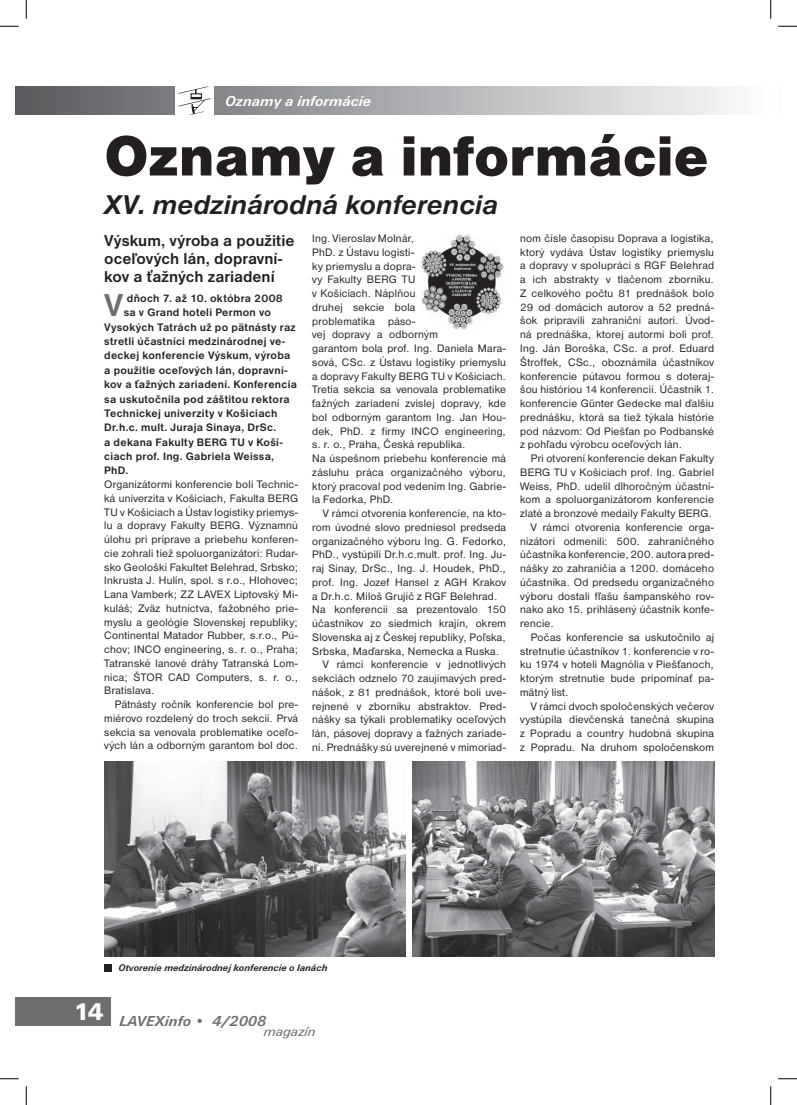
<style>
.page{position:relative;width:797px;height:1105px;background:#fff}
.page>*{position:absolute;margin:0;border:0;box-sizing:border-box;transform-origin:0 0}
.t1{font:900 58.75px "Nimbus Sans DCE";color:#231f20}
.t2{font:700 32.75px "Nimbus Sans DCE";color:#6d6e70}
.t3{font:italic 700 28.12px "Nimbus Sans DCE";color:#231f20}
.t4{font:900 25px "Unitus TCE";color:#fff}
.t5{font:700 16.25px/18.1px "Nimbus Sans DCE";color:#231f20}
.t6{font:italic 700 15px "Unitus TCE";color:#fff}
.t7{font:italic 700 15px "Unitus TCE";color:#6d6e70}
.t8{font:italic 13.75px "Unitus TCE";color:#6d6e70}
.t9{font:11.25px/13.8px "Nimbus Sans DCE";letter-spacing:.025em;color:#231f20;text-align:justify}
.t10{font:700 11.25px "Nimbus Sans DCE";letter-spacing:.025em;color:#231f20}
.t11{font:italic 700 10px "Unitus TCE";color:#231f20}
</style>
<div class="page">
<div style="left:16px;top:86px;width:754px;height:29px;background:linear-gradient(to right,#585a5d,#fafcfd)"></div>
<div style="left:175px;top:83px;width:39px;height:35px;background:#fff"></div>
<svg style="left:179px;top:86px;width:32px;height:29px"></svg>
<div style="left:16px;top:997px;width:95px;height:28px;background:#6d6e70"></div>
<img style="left:421px;top:234px;width:83px;height:95px">
<img style="left:104px;top:761px;width:301px;height:195px">
<div style="left:104px;top:964px;width:7px;height:7px;background:#231f20"></div>
<img style="left:412px;top:761px;width:302px;height:195px">
<svg style="left:0;top:25px;width:19px;height:2px"></svg>
<svg style="left:778px;top:25px;width:19px;height:2px"></svg>
<svg style="left:0;top:1078px;width:19px;height:1px"></svg>
<svg style="left:778px;top:1078px;width:19px;height:1px"></svg>
<svg style="left:25px;top:0;width:2px;height:19px"></svg>
<svg style="left:25px;top:1086px;width:2px;height:19px"></svg>
<svg style="left:770px;top:0;width:1px;height:19px"></svg>
<svg style="left:770px;top:1086px;width:1px;height:19px"></svg>
<h3 class="t6" style="left:225px;top:95px;width:147px">Oznamy a informácie</h3>
<h1 class="t1" style="left:104px;top:134px;width:606px">Oznamy a informácie</h1>
<h3 class="t3" style="left:104px;top:194px;width:395px">XV. medzinárodná konferencia</h3>
<h3 class="t5" style="left:104px;top:232px;width:192px">Výskum, výroba a použitie oceľových lán, dopravní&shy;kov a ťažných zariadení</h3>
<p class="t9" style="left:312px;top:232px;width:195px;text-align:left">Ing. Vieroslav Molnár,<br>PhD. z Ústavu logisti-<br>ky priemyslu a dopra-<br>vy Fakulty BERG TU<br>v Košiciach. Náplňou<br>druhej sekcie bola<br>problematika páso-<br>vej dopravy a odborným<br>garantom bola prof. Ing. Daniela Mara&shy;sová, CSc. z Ústavu logistiky priemyslu a dopravy Fakulty BERG TU v Košiciach.<br>Tretia sekcia sa venovala problematike ťažných zariadení zvislej dopravy, kde bol odborným garantom Ing. Jan Hou&shy;dek, PhD. z firmy INCO engineering, s. r. o., Praha, Česká republika.<br>Na úspešnom priebehu konferencie má zásluhu práca organizačného výboru, ktorý pracoval pod vedením Ing. Gabrie&shy;la Fedorka, PhD.</p>
<p class="t9" style="left:323px;top:507px;width:185px">V rámci otvorenia konferencie, na kto-</p>
<p class="t9" style="left:312px;top:521px;width:195px">rom úvodné slovo predniesol predseda</p>
<p class="t9" style="left:312px;top:535px;width:195px">organizačného výboru Ing. G. Fedorko,</p>
<p class="t9" style="left:312px;top:549px;width:195px">PhD., vystúpili Dr.h.c.mult. prof. Ing. Ju-</p>
<p class="t9" style="left:312px;top:562px;width:195px">raj Sinay, DrSc., Ing. J. Houdek, PhD.,</p>
<p class="t9" style="left:312px;top:576px;width:195px">prof. Ing. Jozef Hansel z AGH Krakov</p>
<p class="t9" style="left:312px;top:590px;width:187px">a Dr.h.c. Miloš Grujič z RGF Belehrad.</p>
<p class="t9" style="left:312px;top:604px;width:195px">Na konferencii sa prezentovalo 150</p>
<p class="t9" style="left:312px;top:617px;width:195px">účastníkov zo siedmich krajín, okrem</p>
<p class="t9" style="left:312px;top:631px;width:195px">Slovenska aj z Českej republiky, Poľska,</p>
<p class="t9" style="left:312px;top:645px;width:188px">Srbska, Maďarska, Nemecka a Ruska.</p>
<p class="t9" style="left:323px;top:659px;width:185px">V rámci konferencie v jednotlivých</p>
<p class="t9" style="left:312px;top:672px;width:195px">sekciách odznelo 70 zaujímavých pred-</p>
<p class="t9" style="left:312px;top:686px;width:195px">nášok, z 81 prednášok, ktoré boli uve-</p>
<p class="t9" style="left:312px;top:700px;width:195px">rejnené v zborníku abstraktov. Pred-</p>
<p class="t9" style="left:312px;top:714px;width:195px">nášky sa týkali problematiky oceľových</p>
<p class="t9" style="left:312px;top:727px;width:195px">lán, pásovej dopravy a ťažných zariade-</p>
<p class="t9" style="left:312px;top:741px;width:195px">ní. Prednášky sú uverejnené v mimoriad-</p>
<h2 class="t2" style="left:104px;top:293px;width:21px">V</h2>
<p class="t10" style="left:127px;top:294px;width:157px">dňoch 7. až 10. októbra 2008</p>
<p class="t10" style="left:124px;top:308px;width:149px">sa v Grand hoteli Permon vo</p>
<p class="t10" style="left:104px;top:323px;width:193px">Vysokých Tatrách už po pätnásty raz</p>
<p class="t10" style="left:104px;top:337px;width:182px">stretli účastníci medzinárodnej ve-</p>
<p class="t10" style="left:104px;top:351px;width:188px">deckej konferencie Výskum, výroba</p>
<p class="t10" style="left:104px;top:366px;width:184px">a použitie oceľových lán, dopravní-</p>
<p class="t10" style="left:104px;top:380px;width:194px">kov a ťažných zariadení. Konferencia</p>
<p class="t10" style="left:104px;top:394px;width:187px">sa uskutočnila pod záštitou rektora</p>
<p class="t10" style="left:104px;top:409px;width:175px">Technickej univerzity v Košiciach</p>
<p class="t10" style="left:104px;top:423px;width:173px">Dr.h.c. mult. Juraja Sinaya, DrSc.</p>
<p class="t10" style="left:104px;top:438px;width:180px">a dekana Fakulty BERG TU v Koši-</p>
<p class="t10" style="left:104px;top:452px;width:171px">ciach prof. Ing. Gabriela Weissa,</p>
<p class="t10" style="left:104px;top:466px;width:26px">PhD.</p>
<p class="t9" style="left:104px;top:479px;width:195px">Organizátormi konferencie boli Technic&shy;ká univerzita v Košiciach, Fakulta BERG TU v Košiciach a Ústav logistiky priemys&shy;lu a dopravy Fakulty BERG. Významnú úlohu pri príprave a priebehu konferen&shy;cie zohrali tiež spoluorganizátori: Rudar&shy;sko Geološki Fakultet Belehrad, Srbsko; Inkrusta J. Hulín, spol. s r.o., Hlohovec; Lana Vamberk; ZZ LAVEX Liptovský Mi&shy;kuláš; Zväz hutníctva, ťažobného prie&shy;myslu a geológie Slovenskej republiky; Continental Matador Rubber, s.r.o., Pú&shy;chov; INCO engineering, s. r. o., Praha; Tatranské lanové dráhy Tatranská Lom&shy;nica; ŠTOR CAD Computers, s. r. o., Bratislava.</p>
<p class="t9" style="left:104px;top:699px;width:195px;text-indent:11px">Pätnásty ročník konferencie bol pre&shy;miérovo rozdelený do troch sekcií. Prvá sekcia sa venovala problematike oceľo&shy;vých lán a odborným garantom bol doc.</p>
<p class="t9" style="left:520px;top:232px;width:195px">nom čísle časopisu Doprava a logistika, ktorý vydáva Ústav logistiky priemyslu a dopravy v spolupráci s RGF Belehrad a ich abstrakty v tlačenom zborníku.<br>Z celkového počtu 81 prednášok bolo 29 od domácich autorov a 52 predná&shy;šok pripravili zahraniční autori. Úvod&shy;ná prednáška, ktorej autormi boli prof.<br>Ing. Ján Boroška, CSc. a prof. Eduard Štroffek, CSc., oboznámila účastníkov konferencie pútavou formou s doteraj&shy;šou históriou 14 konferencií. Účastník 1. konferencie Günter Gedecke mal ďalšiu prednášku, ktorá sa tiež týkala histórie pod názvom: Od Piešťan po Podbanské z pohľadu výrobcu oceľových lán.</p>
<p class="t9" style="left:531px;top:452px;width:185px">Pri otvorení konferencie dekan Fakulty</p>
<p class="t9" style="left:520px;top:466px;width:195px">BERG TU v Košiciach prof. Ing. Gabriel</p>
<p class="t9" style="left:520px;top:480px;width:195px">Weiss, PhD. udelil dlhoročným účastní-</p>
<p class="t9" style="left:520px;top:494px;width:195px">kom a spoluorganizátorom konferencie</p>
<p class="t9" style="left:520px;top:507px;width:193px">zlaté a bronzové medaily Fakulty BERG.</p>
<p class="t9" style="left:531px;top:521px;width:185px">V rámci otvorenia konferencie orga-</p>
<p class="t9" style="left:520px;top:535px;width:195px">nizátori odmenili: 500. zahraničného</p>
<p class="t9" style="left:520px;top:549px;width:195px">účastníka konferencie, 200. autora pred-</p>
<p class="t9" style="left:520px;top:562px;width:195px">nášky zo zahraničia a 1200. domáceho</p>
<p class="t9" style="left:520px;top:576px;width:195px">účastníka. Od predsedu organizačného</p>
<p class="t9" style="left:520px;top:590px;width:195px">výboru dostali fľašu šampanského rov-</p>
<p class="t9" style="left:520px;top:604px;width:195px">nako ako 15. prihlásený účastník konfe-</p>
<p class="t9" style="left:520px;top:617px;width:35px">rencie.</p>
<p class="t9" style="left:531px;top:631px;width:185px">Počas konferencie sa uskutočnilo aj</p>
<p class="t9" style="left:520px;top:645px;width:195px">stretnutie účastníkov 1. konferencie v ro-</p>
<p class="t9" style="left:520px;top:659px;width:195px">ku 1974 v hoteli Magnólia v Piešťanoch,</p>
<p class="t9" style="left:520px;top:672px;width:195px">ktorým stretnutie bude pripomínať pa-</p>
<p class="t9" style="left:520px;top:686px;width:50px">mätný list.</p>
<p class="t9" style="left:531px;top:700px;width:185px">V rámci dvoch spoločenských večerov</p>
<p class="t9" style="left:520px;top:714px;width:195px">vystúpila dievčenská tanečná skupina</p>
<p class="t9" style="left:520px;top:727px;width:195px">z Popradu a country hudobná skupina</p>
<p class="t9" style="left:520px;top:741px;width:195px">z Popradu. Na druhom spoločenskom</p>
<h3 class="t4" style="left:74px;top:1002px;width:31px">14</h3>
<p class="t11" style="left:118px;top:964px;width:210px">Otvorenie medzinárodnej konferencie o lanách</p>
<h3 class="t7" style="left:120px;top:1015px;width:148px">LAVEXinfo • 4/2008</h3>
<p class="t8" style="left:264px;top:1026px;width:53px">magazín</p>
</div>
